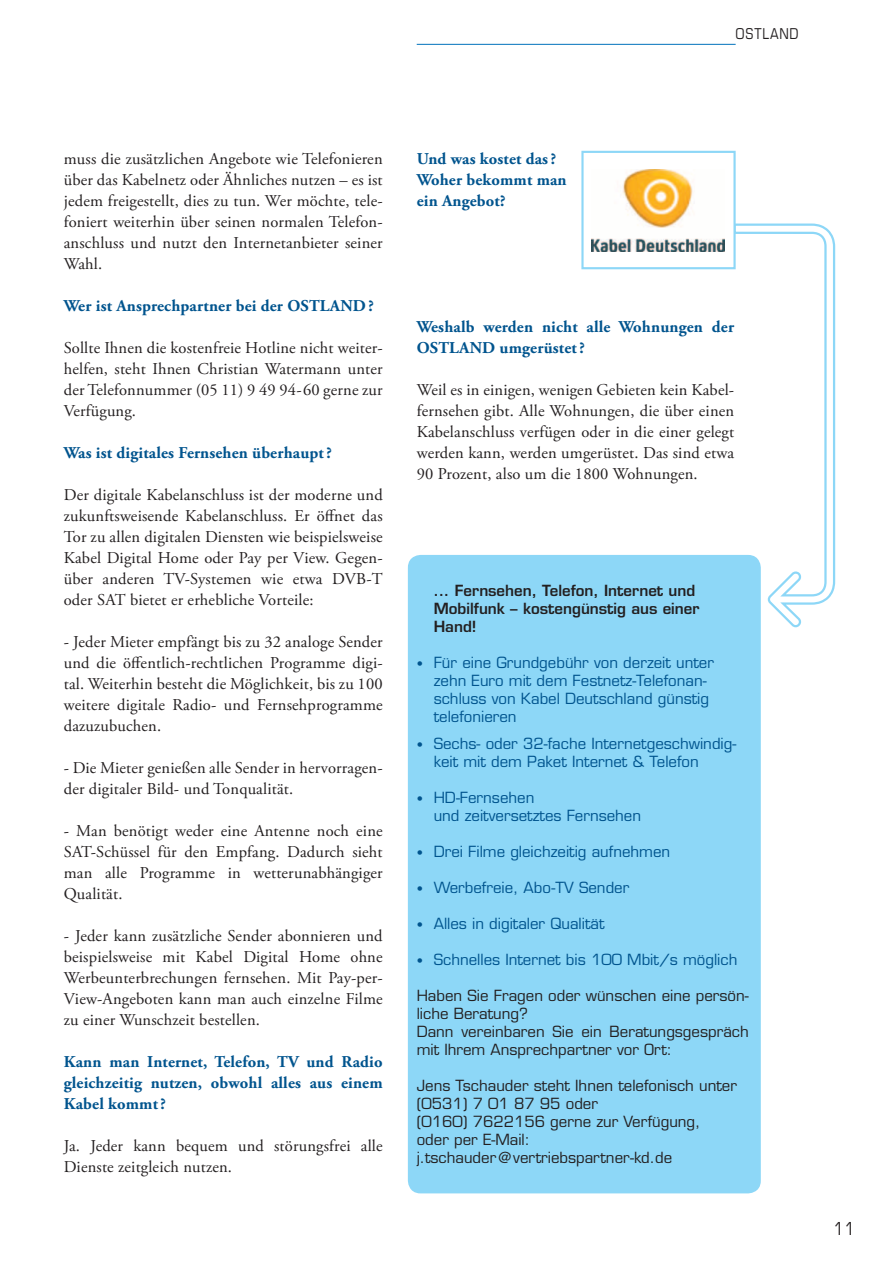
<style>
.page{position:relative;width:893px;height:1263px;background:#fff}
.page>*{position:absolute;margin:0;border:0;box-sizing:border-box;transform-origin:0 0}
.t1{font:condensed 18px "Eurostile";color:#231f20}
.t2{font:16.5px/21px "Adobe Garamond Pro";letter-spacing:.01em;color:#231f20;text-align:justify}
.t3{font:700 16.5px/21px "Adobe Garamond Pro";letter-spacing:.01em;color:#00548e}
.t4{font:15px/18px "Eurostile";color:#00548e}
.t5{font:15px/18px "Eurostile";color:#231f20}
.t6{font:600 15px/18px "Eurostile";color:#231f20}
.t7{font:condensed 15px "Eurostile";letter-spacing:.125em;color:#231f20}
.s1{font-size:12px}
</style>
<div class="page">
<hr style="left:417px;top:44px;width:319px;height:1px;background:#0072bc">
<div style="left:408px;top:555px;width:353px;height:638px;background:#8dd7f7;border-radius:13px"></div>
<svg style="left:732px;top:223px;width:104px;height:406px"></svg>
<div style="left:582px;top:152px;width:153px;height:116px;background:#fff"></div>
<img style="left:591px;top:170px;width:134px;height:81px">
<div style="left:581px;top:151px;width:155px;height:118px;border:2px solid #8dd7f7"></div>
<p class="t7" style="left:736px;top:24px;width:63px">OSTLAND</p>
<p class="t2" style="left:64px;top:149px;width:320px">muss die zusätzlichen Angebote wie Telefonieren über das Kabelnetz oder Ähnliches nutzen – es ist jedem freigestellt, dies zu tun. Wer möchte, tele&shy;foniert weiterhin über seinen normalen Telefon&shy;anschluss und nutzt den Internetanbieter seiner Wahl.</p>
<p class="t3" style="left:64px;top:296px;width:312px">Wer ist Ansprechpartner bei der OSTLAND ?</p>
<p class="t2" style="left:64px;top:338px;width:320px">Sollte Ihnen die kostenfreie Hotline nicht weiter&shy;helfen, steht Ihnen Christian Watermann unter der Telefonnummer (05 11) 9 49 94-60 gerne zur Verfügung.</p>
<p class="t3" style="left:64px;top:443px;width:270px">Was ist digitales Fernsehen überhaupt ?</p>
<p class="t2" style="left:64px;top:485px;width:320px">Der digitale Kabelanschluss ist der moderne und zukunftsweisende Kabelanschluss. Er öffnet das Tor zu allen digitalen Diensten wie beispielsweise Kabel Digital Home oder Pay per View. Gegen&shy;über anderen TV-Systemen wie etwa DVB-T oder SAT bietet er erhebliche Vorteile:</p>
<p class="t2" style="left:64px;top:632px;width:320px">- Jeder Mieter empfängt bis zu 32 analoge Sender und die öffentlich-rechtlichen Programme digi&shy;tal. Weiterhin besteht die Möglichkeit, bis zu 100 weitere digitale Radio- und Fernsehprogramme dazuzubuchen.</p>
<p class="t2" style="left:64px;top:758px;width:320px">- Die Mieter genießen alle Sender in hervorragen&shy;der digitaler Bild- und Tonqualität.</p>
<p class="t2" style="left:64px;top:821px;width:320px">- Man benötigt weder eine Antenne noch eine SAT-Schüssel für den Empfang. Dadurch sieht man alle Programme in wetterunabhängiger Qualität.</p>
<p class="t2" style="left:64px;top:926px;width:320px">- Jeder kann zusätzliche Sender abonnieren und beispielsweise mit Kabel Digital Home ohne Werbeunterbrechungen fernsehen. Mit Pay-per-View-Angeboten kann man auch einzelne Filme zu einer Wunschzeit bestellen.</p>
<p class="t3" style="left:64px;top:1052px;width:320px;text-align:justify">Kann man Internet, Telefon, TV und Radio gleichzeitig nutzen, obwohl alles aus einem Kabel kommt ?</p>
<p class="t2" style="left:64px;top:1136px;width:320px">Ja. Jeder kann bequem und störungsfrei alle<br>Dienste zeitgleich nutzen.</p>
<p class="t3" style="left:417px;top:149px;width:151px">Und was kostet das ?<br>Woher bekommt man ein Angebot?</p>
<p class="t3" style="left:417px;top:317px;width:319px">Weshalb werden nicht alle Wohnungen der<br>OSTLAND umgerüstet ?</p>
<p class="t2" style="left:417px;top:380px;width:319px">Weil es in einigen, wenigen Gebieten kein Kabel&shy;fernsehen gibt. Alle Wohnungen, die über einen Kabelanschluss verfügen oder in die einer gelegt werden kann, werden umgerüstet. Das sind etwa 90 Prozent, also um die 1800 Wohnungen.</p>
<p class="t6" style="left:434px;top:582px;width:267px">... Fernsehen, Telefon, Internet und<br>Mobilfunk – kostengünstig aus einer<br>Hand!</p>
<p class="t4" style="left:434px;top:654px;width:282px;text-indent:-17px"><span class="s1">•</span> Für eine Grundgebühr von derzeit unter zehn Euro mit dem Festnetz-Telefonan&shy;schluss von Kabel Deutschland günstig telefonieren</p>
<p class="t4" style="left:434px;top:735px;width:304px;text-indent:-17px"><span class="s1">•</span> Sechs- oder 32-fache Internetgeschwindig&shy;keit mit dem Paket Internet &amp; Telefon</p>
<p class="t4" style="left:434px;top:789px;width:209px;text-indent:-17px"><span class="s1">•</span> HD-Fernsehen<br>und zeitversetztes Fernsehen</p>
<p class="t4" style="left:417px;top:843px;width:255px"><span class="s1">•</span> Drei Filme gleichzeitig aufnehmen</p>
<p class="t4" style="left:417px;top:879px;width:214px"><span class="s1">•</span> Werbefreie, Abo-TV Sender</p>
<p class="t4" style="left:417px;top:915px;width:189px"><span class="s1">•</span> Alles in digitaler Qualität</p>
<p class="t4" style="left:417px;top:951px;width:322px"><span class="s1">•</span> Schnelles Internet bis 100 Mbit/s möglich</p>
<p class="t5" style="left:417px;top:987px;width:334px">Haben Sie Fragen oder wünschen eine persön&shy;liche Beratung?<br>Dann vereinbaren Sie ein Beratungsgespräch mit Ihrem Ansprechpartner vor Ort:</p>
<p class="t5" style="left:417px;top:1077px;width:322px">Jens Tschauder steht Ihnen telefonisch unter (0531) 7 01 87 95 oder<br>(0160) 7622156 gerne zur Verfügung,<br>oder per E-Mail: j.tschauder@vertriebspartner-kd.de</p>
<p class="t1" style="left:834px;top:1218px;width:23px">11</p>
</div>
